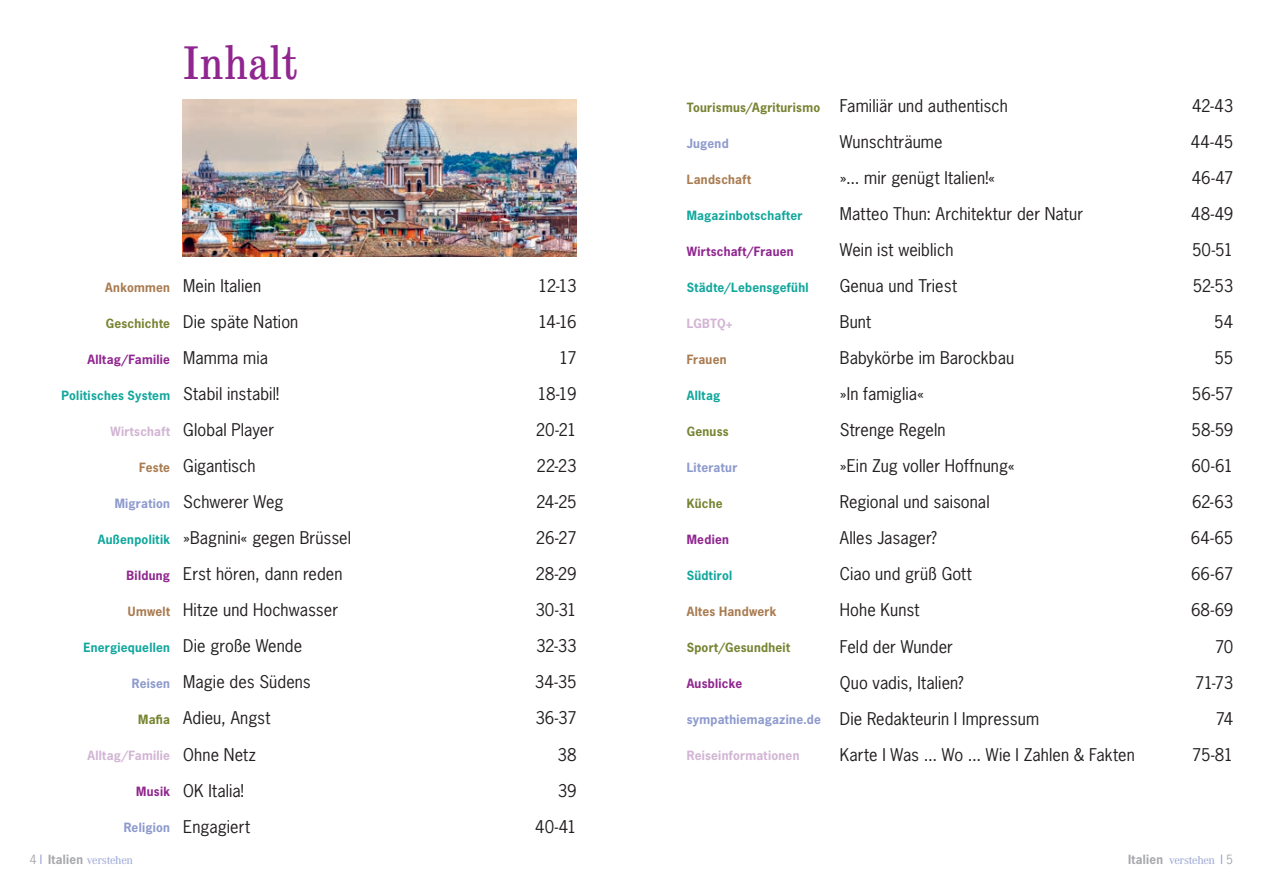
<style>
.page{position:relative;width:1263px;height:893px;background:#fff}
.page>*{position:absolute;margin:0;border:0;box-sizing:border-box;transform-origin:0 0}
.t1{font:condensed 48px "School";color:#90268f}
.t2{font:16.5px "News Gothic Std";letter-spacing:.005em;color:#231f20}
.t3{font:700 12px "News Gothic Std";letter-spacing:.025em;color:#12a79d}
.t4{font:700 12px "News Gothic Std";letter-spacing:.025em;color:#788332}
.t5{font:700 12px "News Gothic Std";letter-spacing:.025em;color:#8d9acd}
.t6{font:700 12px "News Gothic Std";letter-spacing:.025em;color:#90268f}
.t7{font:700 12px "News Gothic Std";letter-spacing:.025em;color:#a97b50}
.t8{font:700 12px "News Gothic Std";letter-spacing:.025em;color:#d2b5d4}
.t9{font:500 12px "Corporate A Pro";letter-spacing:-.03em;color:#a1abd6}
.s1{font-family:"News Gothic Std";font-weight:400;color:#a8a9ad}
.s2{font-family:"News Gothic Std";font-weight:400;color:#8d9acd}
.s3{font-family:"News Gothic Std";font-weight:700;color:#a8a9ad}
</style>
<div class="page">
<img style="left:183px;top:100px;width:394px;height:156px">
<h1 class="t1" style="left:183px;top:35px;width:117px">Inhalt</h1>
<p class="t7" style="left:105px;top:280px;width:66px">Ankommen</p>
<p class="t4" style="left:106px;top:316px;width:66px">Geschichte</p>
<p class="t6" style="left:87px;top:352px;width:84px">Alltag/Familie</p>
<p class="t3" style="left:62px;top:388px;width:110px">Politisches System</p>
<p class="t8" style="left:110px;top:424px;width:61px">Wirtschaft</p>
<p class="t7" style="left:139px;top:460px;width:32px">Feste</p>
<p class="t5" style="left:115px;top:496px;width:57px">Migration</p>
<p class="t3" style="left:98px;top:532px;width:74px">Außenpolitik</p>
<p class="t6" style="left:127px;top:568px;width:45px">Bildung</p>
<p class="t7" style="left:128px;top:604px;width:44px">Umwelt</p>
<p class="t3" style="left:83px;top:640px;width:88px">Energiequellen</p>
<p class="t5" style="left:132px;top:676px;width:40px">Reisen</p>
<p class="t4" style="left:138px;top:712px;width:33px">Mafia</p>
<p class="t8" style="left:87px;top:748px;width:84px">Alltag/Familie</p>
<p class="t6" style="left:136px;top:784px;width:35px">Musik</p>
<p class="t5" style="left:124px;top:820px;width:48px">Religion</p>
<p class="t2" style="left:183px;top:276px;width:79px">Mein Italien</p>
<p class="t2" style="left:538px;top:276px;width:40px">12-13</p>
<p class="t2" style="left:183px;top:312px;width:117px">Die späte Nation</p>
<p class="t2" style="left:538px;top:312px;width:40px">14-16</p>
<p class="t2" style="left:183px;top:348px;width:86px">Mamma mia</p>
<p class="t2" style="left:559px;top:348px;width:19px">17</p>
<p class="t2" style="left:183px;top:384px;width:97px">Stabil instabil!</p>
<p class="t2" style="left:537px;top:384px;width:41px">18-19</p>
<p class="t2" style="left:183px;top:420px;width:92px">Global Player</p>
<p class="t2" style="left:536px;top:420px;width:42px">20-21</p>
<p class="t2" style="left:183px;top:456px;width:74px">Gigantisch</p>
<p class="t2" style="left:536px;top:456px;width:42px">22-23</p>
<p class="t2" style="left:183px;top:492px;width:102px">Schwerer Weg</p>
<p class="t2" style="left:536px;top:492px;width:42px">24-25</p>
<p class="t2" style="left:183px;top:528px;width:169px">»Bagnini« gegen Brüssel</p>
<p class="t2" style="left:536px;top:528px;width:42px">26-27</p>
<p class="t2" style="left:183px;top:564px;width:161px">Erst hören, dann reden</p>
<p class="t2" style="left:535px;top:564px;width:43px">28-29</p>
<p class="t2" style="left:183px;top:600px;width:156px">Hitze und Hochwasser</p>
<p class="t2" style="left:535px;top:600px;width:43px">30-31</p>
<p class="t2" style="left:183px;top:636px;width:120px">Die große Wende</p>
<p class="t2" style="left:536px;top:636px;width:42px">32-33</p>
<p class="t2" style="left:183px;top:672px;width:129px">Magie des Südens</p>
<p class="t2" style="left:535px;top:672px;width:43px">34-35</p>
<p class="t2" style="left:183px;top:708px;width:89px">Adieu, Angst</p>
<p class="t2" style="left:535px;top:708px;width:43px">36-37</p>
<p class="t2" style="left:183px;top:744px;width:75px">Ohne Netz</p>
<p class="t2" style="left:557px;top:744px;width:21px">38</p>
<p class="t2" style="left:183px;top:780px;width:62px">OK Italia!</p>
<p class="t2" style="left:558px;top:780px;width:20px">39</p>
<p class="t2" style="left:183px;top:816px;width:68px">Engagiert</p>
<p class="t2" style="left:535px;top:816px;width:43px">40-41</p>
<p class="t4" style="left:687px;top:100px;width:135px">Tourismus/Agriturismo</p>
<p class="t5" style="left:687px;top:136px;width:43px">Jugend</p>
<p class="t7" style="left:687px;top:172px;width:66px">Landschaft</p>
<p class="t3" style="left:687px;top:208px;width:117px">Magazinbotschafter</p>
<p class="t6" style="left:687px;top:244px;width:108px">Wirtschaft/Frauen</p>
<p class="t3" style="left:687px;top:280px;width:123px">Städte/Lebensgefühl</p>
<p class="t8" style="left:687px;top:316px;width:48px">LGBTQ+</p>
<p class="t7" style="left:687px;top:352px;width:41px">Frauen</p>
<p class="t3" style="left:687px;top:388px;width:35px">Alltag</p>
<p class="t4" style="left:687px;top:424px;width:43px">Genuss</p>
<p class="t5" style="left:687px;top:460px;width:52px">Literatur</p>
<p class="t4" style="left:687px;top:496px;width:37px">Küche</p>
<p class="t6" style="left:687px;top:532px;width:44px">Medien</p>
<p class="t3" style="left:687px;top:568px;width:47px">Südtirol</p>
<p class="t7" style="left:687px;top:604px;width:91px">Altes Handwerk</p>
<p class="t4" style="left:687px;top:640px;width:105px">Sport/Gesundheit</p>
<p class="t6" style="left:687px;top:676px;width:57px">Ausblicke</p>
<p class="t5" style="left:687px;top:712px;width:136px">sympathiemagazine.de</p>
<p class="t8" style="left:687px;top:748px;width:114px">Reiseinformationen</p>
<p class="t2" style="left:840px;top:96px;width:169px">Familiär und authentisch</p>
<p class="t2" style="left:1192px;top:96px;width:43px">42-43</p>
<p class="t2" style="left:840px;top:132px;width:104px">Wunschträume</p>
<p class="t2" style="left:1191px;top:132px;width:44px">44-45</p>
<p class="t2" style="left:840px;top:168px;width:157px">»... mir genügt Italien!«</p>
<p class="t2" style="left:1192px;top:168px;width:43px">46-47</p>
<p class="t2" style="left:840px;top:204px;width:245px">Matteo Thun: Architektur der Natur</p>
<p class="t2" style="left:1191px;top:204px;width:44px">48-49</p>
<p class="t2" style="left:840px;top:240px;width:115px">Wein ist weiblich</p>
<p class="t2" style="left:1192px;top:240px;width:43px">50-51</p>
<p class="t2" style="left:840px;top:276px;width:119px">Genua und Triest</p>
<p class="t2" style="left:1193px;top:276px;width:42px">52-53</p>
<p class="t2" style="left:840px;top:312px;width:33px">Bunt</p>
<p class="t2" style="left:1214px;top:312px;width:21px">54</p>
<p class="t2" style="left:840px;top:348px;width:176px">Babykörbe im Barockbau</p>
<p class="t2" style="left:1214px;top:348px;width:20px">55</p>
<p class="t2" style="left:840px;top:384px;width:86px">»In famiglia«</p>
<p class="t2" style="left:1192px;top:384px;width:43px">56-57</p>
<p class="t2" style="left:840px;top:420px;width:107px">Strenge Regeln</p>
<p class="t2" style="left:1191px;top:420px;width:43px">58-59</p>
<p class="t2" style="left:840px;top:456px;width:176px">»Ein Zug voller Hoffnung«</p>
<p class="t2" style="left:1191px;top:456px;width:43px">60-61</p>
<p class="t2" style="left:840px;top:492px;width:151px">Regional und saisonal</p>
<p class="t2" style="left:1192px;top:492px;width:43px">62-63</p>
<p class="t2" style="left:840px;top:528px;width:98px">Alles Jasager?</p>
<p class="t2" style="left:1191px;top:528px;width:44px">64-65</p>
<p class="t2" style="left:840px;top:564px;width:134px">Ciao und grüß Gott</p>
<p class="t2" style="left:1191px;top:564px;width:44px">66-67</p>
<p class="t2" style="left:840px;top:600px;width:81px">Hohe Kunst</p>
<p class="t2" style="left:1191px;top:600px;width:44px">68-69</p>
<p class="t2" style="left:840px;top:636px;width:115px">Feld der Wunder</p>
<p class="t2" style="left:1215px;top:636px;width:20px">70</p>
<p class="t2" style="left:840px;top:672px;width:125px">Quo vadis, Italien?</p>
<p class="t2" style="left:1195px;top:672px;width:40px">71-73</p>
<p class="t2" style="left:840px;top:708px;width:201px">Die Redakteurin I Impressum</p>
<p class="t2" style="left:1215px;top:708px;width:19px">74</p>
<p class="t2" style="left:840px;top:744px;width:296px">Karte I Was ... Wo ... Wie I Zahlen &amp; Fakten</p>
<p class="t2" style="left:1192px;top:744px;width:43px">75-81</p>
<p class="t9" style="left:30px;top:852px;width:105px"><span class="s1">4</span> <span class="s2">I</span> <span class="s3">Italien</span> verstehen</p>
<p class="t9" style="left:1128px;top:852px;width:107px"><span class="s3">Italien</span> verstehen <span class="s2">I</span> <span class="s1">5</span></p>
</div>
